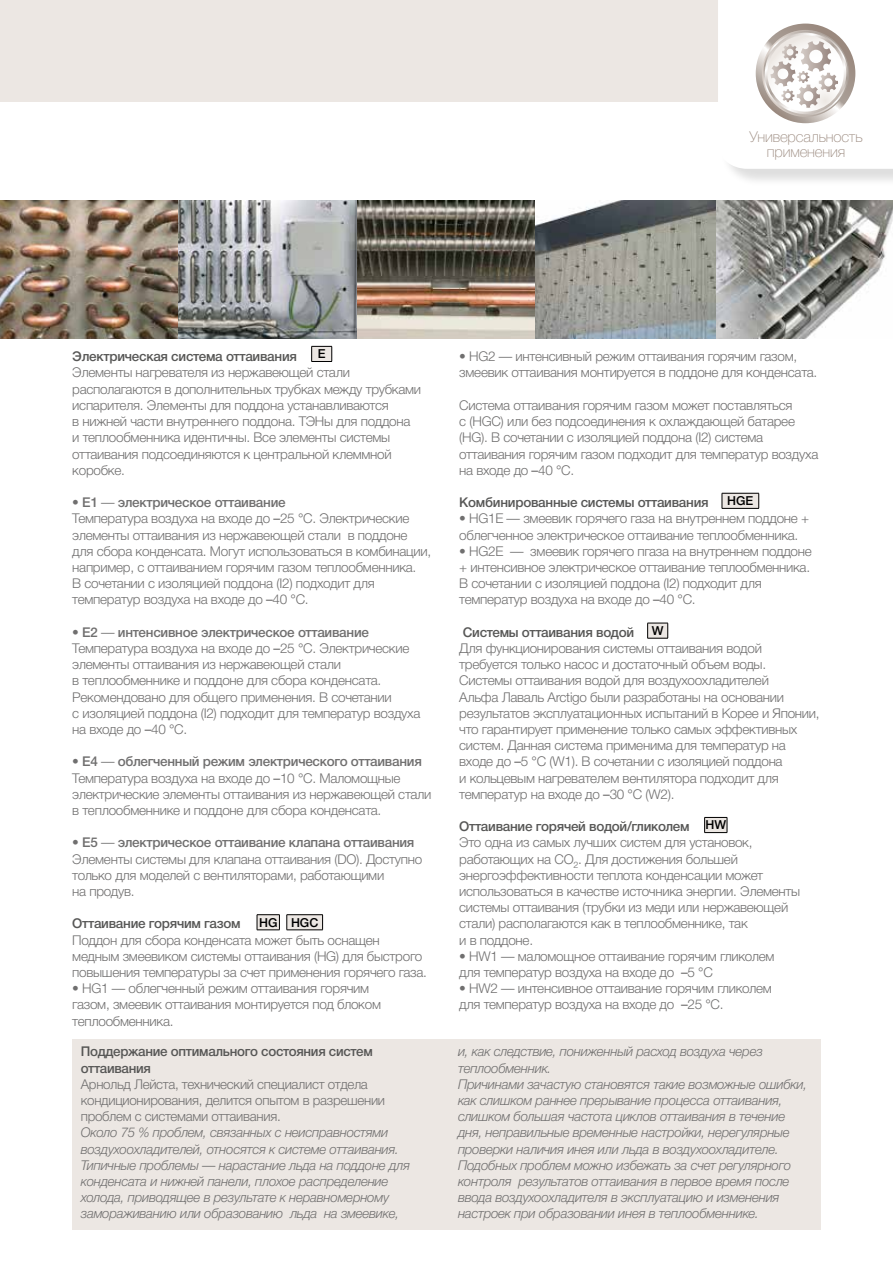
<style>
.page{position:relative;width:893px;height:1263px;background:#fff}
.page>*{position:absolute;margin:0;border:0;box-sizing:border-box;transform-origin:0 0}
.t1{font:100 15px/15px "Helvetica Neue Cyr";letter-spacing:-.01em;color:#9a897e;text-align:center}
.t2{font:300 13.5px/16.2px "Helvetica Neue Cyr";letter-spacing:-.02em;color:#706f6f}
.t3{font:italic 300 13.5px/16.2px "Helvetica Neue Cyr";letter-spacing:-.02em;color:#706f6f}
.t4{font:500 13.5px/16.2px "Helvetica Neue Cyr";letter-spacing:-.02em;color:#575756}
.t5{font:500 12.45px "Helvetica Neue Cyr";color:#000}
.s1{font-weight:500}
.s2{font-weight:400}
.s3{font-style:normal}
</style>
<div class="page">
<div style="left:72px;top:1039px;width:749px;height:191px;background:#ece7e3"></div>
<img style="left:0;top:200px;width:893px;height:139px">
<div style="left:0;top:0;width:893px;height:101px;background:#ece7e3"></div>
<svg style="left:311px;top:346px;width:21px;height:16px"></svg>
<svg style="left:647px;top:623px;width:21px;height:16px"></svg>
<svg style="left:704px;top:817px;width:24px;height:16px"></svg>
<svg style="left:257px;top:914px;width:23px;height:16px"></svg>
<div style="left:287px;top:915px;width:36px;height:15px;background:#ece7e3"></div>
<hr style="left:287px;top:914px;width:36px;height:1px;background:#000">
<svg style="left:287px;top:915px;width:1px;height:14px"></svg>
<svg style="left:322px;top:915px;width:1px;height:14px"></svg>
<hr style="left:287px;top:929px;width:36px;height:1px;background:#000">
<div style="left:722px;top:493px;width:37px;height:15px;background:#ece7e3"></div>
<hr style="left:722px;top:493px;width:37px;height:1px;background:#000">
<svg style="left:722px;top:493px;width:1px;height:15px"></svg>
<svg style="left:758px;top:493px;width:1px;height:15px"></svg>
<hr style="left:722px;top:508px;width:37px;height:1px;background:#000">
<div style="left:720px;top:0;width:173px;height:188px;background:#000;opacity:.13"></div>
<svg style="left:718px;top:0;width:175px;height:169px"></svg>
<p class="t1" style="left:750px;top:129px;width:115px">Универсальность применения</p>
<p class="t5" style="left:318px;top:347px;width:9px">E</p>
<p class="t4" style="left:72px;top:349px;width:226px">Электрическая система оттаивания</p>
<p class="t2" style="left:72px;top:365px;width:350px">Элементы нагревателя из нержавеющей стали располагаются в дополнительных трубках между трубками испарителя. Элементы для поддона устанавливаются<br>в нижней части внутреннего поддона. ТЭНы для поддона<br>и теплообменника идентичны. Все элементы системы оттаивания подсоединяются к центральной клеммной коробке.</p>
<p class="t2" style="left:72px;top:494px;width:360px"><span class="s1">• E1</span> — <span class="s1">электрическое оттаивание<br></span>Температура воздуха на входе до <span class="s2">–</span>25 °C. Электрические элементы оттаивания из нержавеющей стали в поддоне для сбора конденсата. Могут использоваться в комбинации, например, с оттаиванием горячим газом теплообменника.<br>В сочетании с изоляцией поддона (I2) подходит для температур воздуха на входе до <span class="s2">–</span>40 °C.</p>
<p class="t2" style="left:72px;top:624px;width:350px"><span class="s1">• E2</span> — <span class="s1">интенсивное электрическое оттаивание </span>Температура воздуха на входе до <span class="s2">–</span>25 °C. Электрические элементы оттаивания из нержавеющей стали<br>в теплообменнике и поддоне для сбора конденсата.<br>Рекомендовано для общего применения. В сочетании<br>с изоляцией поддона (I2) подходит для температур воздуха на входе до <span class="s2">–</span>40 °C.</p>
<p class="t2" style="left:72px;top:753px;width:361px"><span class="s1">• E4</span> — <span class="s1">облегченный режим электрического оттаивания </span>Температура воздуха на входе до <span class="s2">–</span>10 °C. Маломощные электрические элементы оттаивания из нержавеющей стали в теплообменнике и поддоне для сбора конденсата.</p>
<p class="t2" style="left:72px;top:834px;width:352px"><span class="s1">• E5</span> — <span class="s1">электрическое оттаивание клапана оттаивания </span>Элементы системы для клапана оттаивания (DO). Доступно только для моделей с вентиляторами, работающими<br>на продув.</p>
<p class="t4" style="left:72px;top:916px;width:170px">Оттаивание горячим газом</p>
<p class="t2" style="left:72px;top:932px;width:356px">Поддон для сбора конденсата может быть оснащен медным змеевиком системы оттаивания (HG) для быстрого повышения температуры за счет применения горячего газа.</p>
<p class="t2" style="left:72px;top:980px;width:310px">• HG1 — облегченный режим оттаивания горячим газом, змеевик оттаивания монтируется под блоком теплообменника.</p>
<p class="t5" style="left:259px;top:915px;width:61px">HG HGC</p>
<p class="t4" style="left:81px;top:1044px;width:293px">Поддержание оптимального состояния систем оттаивания</p>
<p class="t2" style="left:81px;top:1076px;width:306px">Арнольд Лейста, технический специалист отдела кондиционирования, делится опытом в разрешении проблем с системами оттаивания.</p>
<p class="t3" style="left:81px;top:1125px;width:331px">Около 75 % проблем, связанных с неисправностями воздухоохладителей, относятся к системе оттаивания.<br>Типичные проблемы <span class="s3">—</span> нарастание льда на поддоне для конденсата и нижней панели, плохое распределение холода, приводящее в результате к неравномерному замораживанию или образованию льда на змеевике,</p>
<p class="t2" style="left:459px;top:348px;width:360px">• HG2 — интенсивный режим оттаивания горячим газом, змеевик оттаивания монтируется в поддоне для конденсата.</p>
<p class="t2" style="left:459px;top:397px;width:361px">Система оттаивания горячим газом может поставляться<br>с (HGC) или без подсоединения к охлаждающей батарее (HG). В сочетании с изоляцией поддона (I2) система оттаивания горячим газом подходит для температур воздуха на входе до <span class="s2">–</span>40 °C.</p>
<p class="t4" style="left:459px;top:494px;width:251px">Комбинированные системы оттаивания</p>
<p class="t2" style="left:459px;top:510px;width:351px">• HG1E — змеевик горячего газа на внутреннем поддоне + облегченное электрическое оттаивание теплообменника.</p>
<p class="t2" style="left:459px;top:543px;width:354px">• HG2E — змеевик горячего пгаза на внутреннем поддоне + интенсивное электрическое оттаивание теплообменника.<br>В сочетании с изоляцией поддона (I2) подходит для температур воздуха на входе до <span class="s2">–</span>40 °C.</p>
<p class="t4" style="left:463px;top:624px;width:173px">Системы оттаивания водой</p>
<p class="t2" style="left:459px;top:640px;width:362px">Для функционирования системы оттаивания водой требуется только насос и достаточный объем воды.<br>Системы оттаивания водой для воздухоохладителей<br>Альфа Лаваль Arctigo были разработаны на основании результатов эксплуатационных испытаний в Корее и Японии, что гарантирует применение только самых эффективных систем. Данная система применима для температур на входе до <span class="s2">–</span>5 °C (W1). В сочетании с изоляцией поддона<br>и кольцевым нагревателем вентилятора подходит для температур на входе до <span class="s2">–</span>30 °C (W2).</p>
<p class="t4" style="left:459px;top:818px;width:232px">Оттаивание горячей водой/гликолем</p>
<p class="t2" style="left:459px;top:834px;width:342px">Это одна из самых лучших систем для установок, работающих на CO<sub>2</sub>. Для достижения большей энергоэффективности теплота конденсации может использоваться в качестве источника энергии. Элементы системы оттаивания (трубки из меди или нержавеющей стали) располагаются как в теплообменнике, так<br>и в поддоне.</p>
<p class="t2" style="left:459px;top:948px;width:317px">• HW1 — маломощное оттаивание горячим гликолем для температур воздуха на входе до <span class="s2">–</span>5 °C</p>
<p class="t2" style="left:459px;top:980px;width:314px">• HW2 — интенсивное оттаивание горячим гликолем для температур воздуха на входе до <span class="s2">–</span>25 °C.</p>
<p class="t5" style="left:727px;top:494px;width:28px">HGE</p>
<p class="t5" style="left:652px;top:624px;width:13px">W</p>
<p class="t5" style="left:705px;top:818px;width:22px">HW</p>
<p class="t3" style="left:458px;top:1044px;width:351px">и, как следствие, пониженный расход воздуха через теплообменник.<br>Причинами зачастую становятся такие возможные ошибки, как слишком раннее прерывание процесса оттаивания, слишком большая частота циклов оттаивания в течение дня, неправильные временные настройки, нерегулярные проверки наличия инея или льда в воздухоохладителе.<br>Подобных проблем можно избежать за счет регулярного контроля результатов оттаивания в первое время после ввода воздухоохладителя в эксплуатацию и изменения настроек при образовании инея в теплообменнике.</p>
</div>
